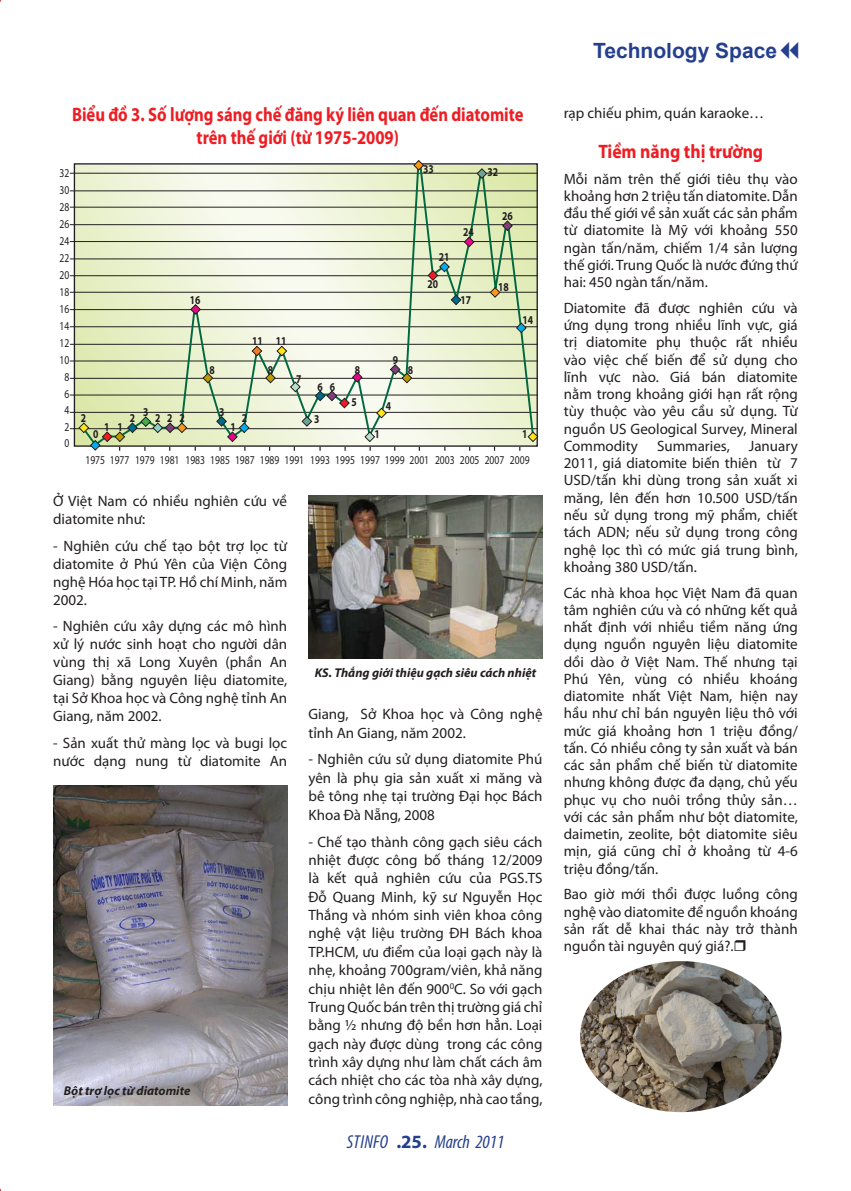
<style>
.page{position:relative;width:851px;height:1191px;background:#fff}
.page>*{position:absolute;margin:0;border:0;box-sizing:border-box;transform-origin:0 0}
.t1{font:700 21px "Arial";color:#253f8e}
.t2{font:700 19.5px/23.2px "Myriad Pro";color:#ee1d23;text-align:center;scale:.85 1}
.t3{font:700 19.5px "Myriad Pro";color:#ee1d23;scale:.9 1}
.t4{font:italic condensed 18.75px "Myriad Pro";color:#253f8e}
.t5{font:15px/17.2px "Myriad Pro";color:#231f20;text-align:justify}
.Chuthichhinh{font:italic 700 12.75px "Myriad Pro";color:#231f20}
.t6{font:12px "Myriad Pro";color:#231f20;scale:.8 1}
.t7{font:700 12px "Myriad Pro";color:#231f20;scale:.8 1}
.s1{font-weight:700;font-style:normal;font-stretch:normal}
</style>
<div class="page">
<hr style="left:70px;top:428px;width:468px;height:1px;background:#231f20">
<hr style="left:70px;top:412px;width:468px;height:1px;background:#231f20">
<hr style="left:70px;top:395px;width:468px;height:1px;background:#231f20">
<hr style="left:70px;top:378px;width:468px;height:1px;background:#231f20">
<hr style="left:70px;top:360px;width:468px;height:1px;background:#231f20">
<hr style="left:70px;top:344px;width:468px;height:1px;background:#231f20">
<hr style="left:70px;top:326px;width:468px;height:1px;background:#231f20">
<hr style="left:70px;top:309px;width:468px;height:1px;background:#231f20">
<hr style="left:70px;top:292px;width:468px;height:1px;background:#231f20">
<hr style="left:70px;top:275px;width:468px;height:1px;background:#231f20">
<hr style="left:70px;top:258px;width:468px;height:1px;background:#231f20">
<hr style="left:70px;top:241px;width:468px;height:1px;background:#231f20">
<hr style="left:70px;top:224px;width:468px;height:1px;background:#231f20">
<hr style="left:70px;top:207px;width:468px;height:1px;background:#231f20">
<hr style="left:70px;top:190px;width:468px;height:1px;background:#231f20">
<hr style="left:70px;top:173px;width:468px;height:1px;background:#231f20">
<svg style="left:80px;top:163px;width:455px;height:284px;background:#dbe2c7"></svg>
<svg style="left:190px;top:304px;width:11px;height:10px"></svg>
<svg style="left:203px;top:373px;width:10px;height:10px"></svg>
<svg style="left:265px;top:373px;width:10px;height:10px"></svg>
<svg style="left:252px;top:346px;width:10px;height:10px"></svg>
<svg style="left:277px;top:346px;width:10px;height:10px"></svg>
<svg style="left:290px;top:382px;width:10px;height:10px"></svg>
<svg style="left:302px;top:416px;width:10px;height:10px"></svg>
<svg style="left:315px;top:391px;width:34px;height:17px"></svg>
<svg style="left:352px;top:372px;width:10px;height:10px"></svg>
<svg style="left:376px;top:408px;width:10px;height:10px"></svg>
<svg style="left:390px;top:364px;width:22px;height:19px"></svg>
<svg style="left:428px;top:262px;width:21px;height:18px"></svg>
<svg style="left:451px;top:295px;width:10px;height:10px"></svg>
<svg style="left:490px;top:287px;width:10px;height:10px"></svg>
<svg style="left:464px;top:237px;width:10px;height:10px"></svg>
<svg style="left:516px;top:323px;width:10px;height:10px"></svg>
<svg style="left:502px;top:221px;width:10px;height:10px"></svg>
<svg style="left:476px;top:168px;width:11px;height:11px"></svg>
<svg style="left:413px;top:160px;width:11px;height:10px"></svg>
<svg style="left:527px;top:432px;width:11px;height:10px"></svg>
<svg style="left:79px;top:416px;width:108px;height:35px;background:#bfc9a0"></svg>
<svg style="left:216px;top:416px;width:33px;height:35px"></svg>
<svg style="left:364px;top:432px;width:11px;height:19px"></svg>
<img style="left:308px;top:495px;width:234px;height:164px">
<img style="left:53px;top:785px;width:234px;height:321px">
<img style="left:580px;top:961px;width:201px;height:151px">
<p class="t2" style="left:72px;top:102px;width:532px">Biểu đồ 3. Số lượng sáng chế đăng ký liên quan đến diatomite trên thế giới (từ 1975-2009)</p>
<p class="t6" style="left:60px;top:166px;width:14px">32</p>
<p class="t6" style="left:60px;top:183px;width:14px">30</p>
<p class="t6" style="left:60px;top:200px;width:14px">28</p>
<p class="t6" style="left:60px;top:217px;width:14px">26</p>
<p class="t6" style="left:60px;top:233px;width:14px">24</p>
<p class="t6" style="left:60px;top:250px;width:14px">22</p>
<p class="t6" style="left:60px;top:267px;width:14px">20</p>
<p class="t6" style="left:60px;top:284px;width:14px">18</p>
<p class="t6" style="left:60px;top:301px;width:14px">16</p>
<p class="t6" style="left:60px;top:318px;width:14px">14</p>
<p class="t6" style="left:60px;top:335px;width:14px">12</p>
<p class="t6" style="left:60px;top:352px;width:14px">10</p>
<p class="t6" style="left:65px;top:369px;width:8px">8</p>
<p class="t6" style="left:65px;top:386px;width:8px">6</p>
<p class="t6" style="left:65px;top:403px;width:8px">4</p>
<p class="t6" style="left:65px;top:419px;width:8px">2</p>
<p class="t6" style="left:65px;top:436px;width:8px">0</p>
<p class="t7" style="left:423px;top:161px;width:15px">33</p>
<p class="t7" style="left:487px;top:164px;width:15px">32</p>
<p class="t7" style="left:502px;top:208px;width:15px">26</p>
<p class="t7" style="left:463px;top:224px;width:15px">24</p>
<p class="t7" style="left:438px;top:249px;width:15px">21</p>
<p class="t7" style="left:427px;top:276px;width:15px">20</p>
<p class="t7" style="left:498px;top:279px;width:15px">18</p>
<p class="t7" style="left:190px;top:292px;width:15px">16</p>
<p class="t7" style="left:460px;top:292px;width:15px">17</p>
<p class="t7" style="left:522px;top:312px;width:15px">14</p>
<p class="t7" style="left:252px;top:333px;width:15px">11</p>
<p class="t7" style="left:276px;top:333px;width:15px">11</p>
<p class="t7" style="left:209px;top:362px;width:8px">8</p>
<p class="t7" style="left:268px;top:362px;width:8px">8</p>
<p class="t7" style="left:296px;top:371px;width:8px">7</p>
<p class="t7" style="left:317px;top:379px;width:8px">6</p>
<p class="t7" style="left:329px;top:379px;width:8px">6</p>
<p class="t7" style="left:393px;top:352px;width:8px">9</p>
<p class="t7" style="left:355px;top:362px;width:8px">8</p>
<p class="t7" style="left:408px;top:362px;width:8px">8</p>
<p class="t7" style="left:143px;top:404px;width:8px">3</p>
<p class="t7" style="left:219px;top:404px;width:8px">3</p>
<p class="t7" style="left:81px;top:410px;width:8px">2</p>
<p class="t7" style="left:130px;top:410px;width:8px">2</p>
<p class="t7" style="left:155px;top:410px;width:8px">2</p>
<p class="t7" style="left:167px;top:410px;width:8px">2</p>
<p class="t7" style="left:179px;top:410px;width:8px">2</p>
<p class="t7" style="left:104px;top:419px;width:8px">1</p>
<p class="t7" style="left:117px;top:419px;width:8px">1</p>
<p class="t7" style="left:230px;top:419px;width:8px">1</p>
<p class="t7" style="left:93px;top:426px;width:8px">0</p>
<p class="t7" style="left:242px;top:410px;width:8px">2</p>
<p class="t7" style="left:314px;top:411px;width:8px">3</p>
<p class="t7" style="left:351px;top:394px;width:8px">5</p>
<p class="t7" style="left:386px;top:398px;width:8px">4</p>
<p class="t7" style="left:374px;top:426px;width:8px">1</p>
<p class="t7" style="left:522px;top:426px;width:8px">1</p>
<p class="t6" style="left:85px;top:453px;width:57px">1975 1977</p>
<p class="t6" style="left:135px;top:453px;width:57px">1979 1981</p>
<p class="t6" style="left:185px;top:453px;width:150px">1983 1985 1987 1989 1991</p>
<p class="t6" style="left:310px;top:453px;width:150px">1993 1995 1997 1999 2001</p>
<p class="t6" style="left:435px;top:453px;width:88px">2003 2005 2007</p>
<p class="t6" style="left:510px;top:453px;width:26px">2009</p>
<p class="t5" style="left:53px;top:492px;width:235px;line-height:18px">Ở Việt Nam có nhiều nghiên cứu về diatomite như:</p>
<p class="t5" style="left:53px;top:536px;width:235px;line-height:18px">- Nghiên cứu chế tạo bột trợ lọc từ diatomite ở Phú Yên của Viện Công nghệ Hóa học tại TP. Hồ chí Minh, năm 2002.</p>
<p class="t5" style="left:53px;top:617px;width:235px;line-height:18px">- Nghiên cứu xây dựng các mô hình xử lý nước sinh hoạt cho người dân vùng thị xã Long Xuyên (phần An Giang) bằng nguyên liệu diatomite, tại Sở Khoa học và Công nghệ tỉnh An Giang, năm 2002.</p>
<p class="t5" style="left:53px;top:733px;width:235px;line-height:18px">- Sản xuất thử màng lọc và bugi lọc nước dạng nung từ diatomite An</p>
<p class="Chuthichhinh" style="left:64px;top:1082px;width:128px">Bột trợ lọc từ diatomite</p>
<p class="Chuthichhinh" style="left:315px;top:665px;width:223px">KS. Thắng giới thiệu gạch siêu cách nhiệt</p>
<p class="t5" style="left:308px;top:705px;width:235px;line-height:18.3px">Giang, Sở Khoa học và Công nghệ tỉnh An Giang, năm 2002.</p>
<p class="t5" style="left:308px;top:750px;width:235px;line-height:18.3px">- Nghiên cứu sử dụng diatomite Phú yên là phụ gia sản xuất xi măng và bê tông nhẹ tại trường Đại học Bách Khoa Đà Nẵng, 2008</p>
<p class="t5" style="left:308px;top:832px;width:235px;line-height:18.5px">- Chế tạo thành công gạch siêu cách nhiệt được công bố tháng 12/2009 là kết quả nghiên cứu của PGS.TS Đỗ Quang Minh, kỹ sư Nguyễn Học Thắng và nhóm sinh viên khoa công nghệ vật liệu trường ĐH Bách khoa TP.HCM, ưu điểm của loại gạch này là nhẹ, khoảng 700gram/viên, khả năng chịu nhiệt lên đến 900<sup>0</sup>C. So với gạch Trung Quốc bán trên thị trường giá chỉ bằng ½ nhưng độ bền hơn hẳn. Loại gạch này được dùng trong các công trình xây dựng như làm chất cách âm cách nhiệt cho các tòa nhà xây dựng, công trình công nghiệp, nhà cao tầng,</p>
<p class="t4" style="left:347px;top:1130px;width:159px">STinfo <span class="s1">.25.</span> March 2011</p>
<p class="t1" style="left:593px;top:37px;width:186px">Technology Space</p>
<p class="t5" style="left:563px;top:104px;width:202px">rạp chiếu phim, quán karaoke…</p>
<p class="t3" style="left:598px;top:139px;width:185px">Tiềm năng thị trường</p>
<p class="t5" style="left:563px;top:170px;width:235px">Mỗi năm trên thế giới tiêu thụ vào khoảng hơn 2 triệu tấn diatomite. Dẫn đầu thế giới về sản xuất các sản phẩm từ diatomite là Mỹ với khoảng 550 ngàn tấn/năm, chiếm 1/4 sản lượng thế giới. Trung Quốc là nước đứng thứ hai: 450 ngàn tấn/năm.</p>
<p class="t5" style="left:563px;top:299px;width:235px">Diatomite đã được nghiên cứu và ứng dụng trong nhiều lĩnh vực, giá trị diatomite phụ thuộc rất nhiều vào việc chế biến để sử dụng cho lĩnh vực nào. Giá bán diatomite nằm trong khoảng giới hạn rất rộng tùy thuộc vào yêu cầu sử dụng. Từ nguồn US Geological Survey, Mineral Commodity</p>
<p class="t5" style="left:657px;top:437px;width:74px">Summaries,</p>
<p class="t5" style="left:563px;top:437px;width:235px;text-indent:185px">January 2011, giá diatomite biến thiên từ 7<br>USD/tấn khi dùng trong sản xuất xi măng, lên đến hơn 10.500 USD/tấn nếu sử dụng trong mỹ phẩm, chiết tách ADN; nếu sử dụng trong công nghệ lọc thì có mức giá trung bình, khoảng 380 USD/tấn.</p>
<p class="t5" style="left:563px;top:583px;width:235px">Các nhà khoa học Việt Nam đã quan tâm nghiên cứu và có những kết quả nhất định với nhiều tiềm năng ứng dụng nguồn nguyên liệu diatomite dồi dào ở Việt Nam. Thế nhưng tại Phú Yên, vùng có nhiều khoáng diatomite nhất Việt Nam, hiện nay hầu như chỉ bán nguyên liệu thô với mức giá khoảng hơn 1 triệu đồng/ tấn. Có nhiều công ty sản xuất và bán các sản phẩm chế biến từ diatomite nhưng không được đa dạng, chủ yếu phục vụ cho nuôi trồng thủy sản… với các sản phẩm như bột diatomite, daimetin, zeolite, bột diatomite siêu mịn, giá cũng chỉ ở khoảng từ 4-6 triệu đồng/tấn.</p>
<p class="t5" style="left:563px;top:885px;width:235px">Bao giờ mới thổi được luồng công nghệ vào diatomite để nguồn khoáng sản rất dễ khai thác này trở thành nguồn tài nguyên quý giá?.</p>
</div>
